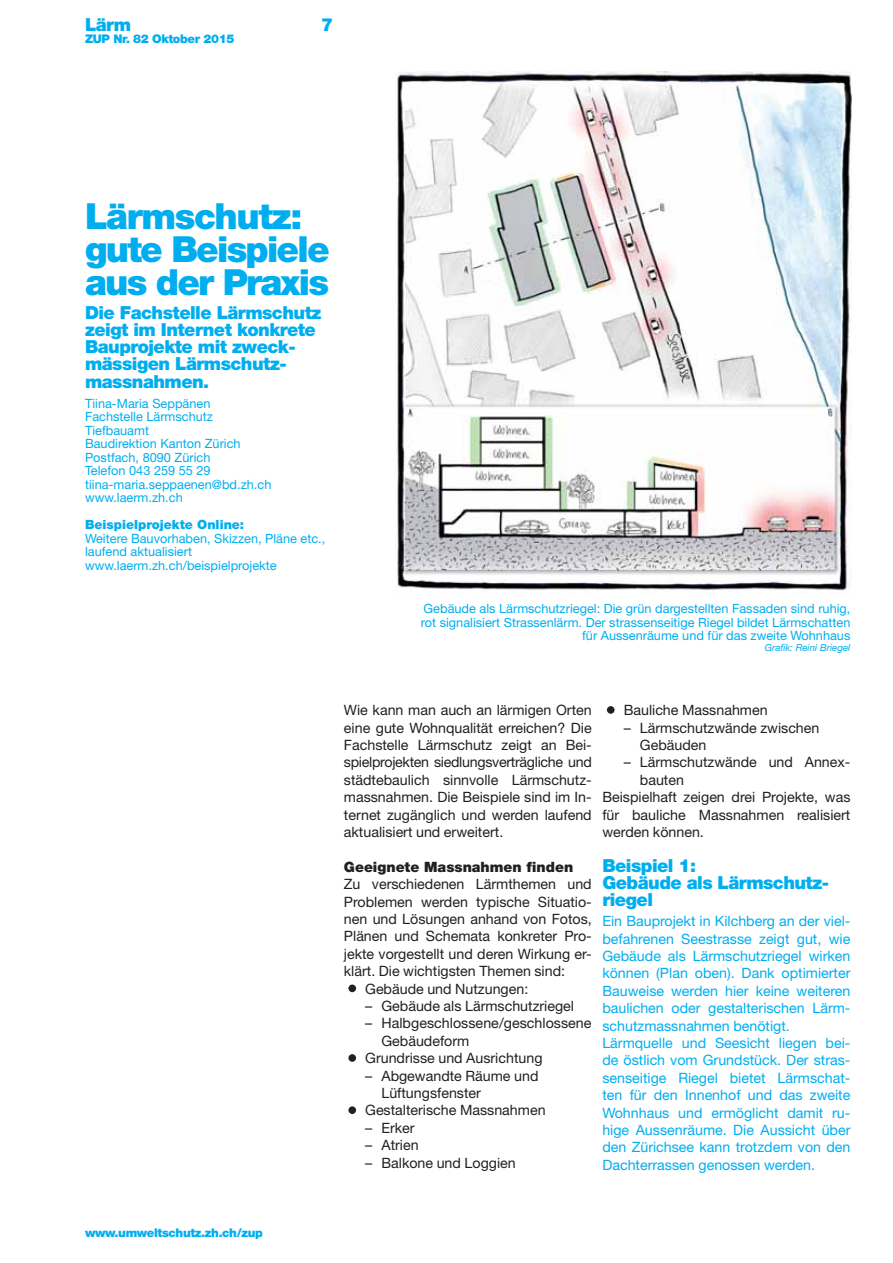
<style>
.page{position:relative;width:893px;height:1263px;background:#fff}
.page>*{position:absolute;margin:0;border:0;box-sizing:border-box;transform-origin:0 0}
.t1{font:60px "Helvetica Neue LT Std";color:#231f20}
.t2{font:900 36px/33px "Helvetica Neue LT Std";letter-spacing:-.05em;color:#00aeef}
.t3{font:900 18px/17.2px "Helvetica Neue LT Std";letter-spacing:-.03em;color:#00aeef}
.t4{font:14.25px/17.4px "Helvetica Neue LT Std";color:#231f20}
.t5{font:14.25px/17.4px "Helvetica Neue LT Std";color:#00aeef}
.t6{font:900 14.25px "Helvetica Neue LT Std";color:#231f20}
.t7{font:12.75px/13.5px "Helvetica Neue LT Std";color:#00aeef}
.t8{font:900 12.75px "Helvetica Neue LT Std";color:#00aeef}
.t9{font:900 12px "Helvetica Neue LT Std";letter-spacing:-.03em;color:#00aeef}
.t10{font:italic 9.75px "Helvetica Neue LT Std";color:#00aeef}
</style>
<div class="page">
<img style="left:396px;top:71px;width:455px;height:520px">
<p class="t3" style="left:85px;top:18px;width:48px">Lärm</p>
<p class="t3" style="left:321px;top:18px;width:14px">7</p>
<p class="t9" style="left:85px;top:35px;width:151px">ZUP Nr. 82 Oktober 2015</p>
<h2 class="t2" style="left:85px;top:204px;width:246px">Lärmschutz: gute Beispiele aus der Praxis</h2>
<p class="t3" style="left:85px;top:306px;width:238px">Die Fachstelle Lärmschutz zeigt im Internet konkrete<br>Bauprojekte mit zweck&shy;mässigen Lärmschutz&shy;massnahmen.</p>
<p class="t7" style="left:85px;top:398px;width:188px">Tiina-Maria Seppänen<br>Fachstelle Lärmschutz<br>Tiefbauamt<br>Baudirektion Kanton Zürich<br>Postfach, 8090 Zürich<br>Telefon 043 259 55 29 tiina-maria.seppaenen@bd.zh.ch www.laerm.zh.ch</p>
<p class="t8" style="left:85px;top:520px;width:161px">Beispielprojekte Online:</p>
<p class="t7" style="left:85px;top:533px;width:242px">Weitere Bauvorhaben, Skizzen, Pläne etc., laufend aktualisiert www.laerm.zh.ch/beispielprojekte</p>
<p class="t7" style="left:421px;top:603px;width:431px;text-align:right">Gebäude als Lärmschutzriegel: Die grün dargestellten Fassaden sind ruhig, rot signalisiert Strassenlärm. Der strassenseitige Riegel bildet Lärmschatten für Aussenräume und für das zweite Wohnhaus</p>
<p class="t10" style="left:765px;top:642px;width:87px">Grafik: Reini Briegel</p>
<p class="t4" style="left:344px;top:703px;width:249px;text-align:justify">Wie kann man auch an lärmigen Orten eine gute Wohnqualität erreichen? Die Fachstelle Lärmschutz zeigt an Bei&shy;spielprojekten siedlungsverträgliche und städtebaulich sinnvolle Lärmschutz&shy;massnahmen. Die Beispiele sind im In&shy;ternet zugänglich und werden laufend aktualisiert und erweitert.</p>
<p class="t6" style="left:344px;top:861px;width:231px">Geeignete Massnahmen finden</p>
<p class="t4" style="left:344px;top:877px;width:249px;text-align:justify">Zu verschiedenen Lärmthemen und Problemen werden typische Situatio&shy;nen und Lösungen anhand von Fotos, Plänen und Schemata konkreter Pro&shy;jekte vorgestellt und deren Wirkung er&shy;klärt. Die wichtigsten Themen sind:</p>
<h1 class="t1" style="left:344px;top:964px;width:18px">·</h1>
<p class="t4" style="left:365px;top:981px;width:165px">Gebäude und Nutzungen:</p>
<p class="t4" style="left:365px;top:999px;width:210px">– Gebäude als Lärmschutzriegel</p>
<p class="t4" style="left:381px;top:1016px;width:212px;text-indent:-16px">– Halbgeschlossene/geschlossene<br>Gebäudeform</p>
<h1 class="t1" style="left:344px;top:1034px;width:18px">·</h1>
<p class="t4" style="left:365px;top:1051px;width:179px">Grundrisse und Ausrichtung</p>
<p class="t4" style="left:381px;top:1068px;width:159px;text-indent:-16px">– Abgewandte Räume und<br>Lüftungsfenster</p>
<h1 class="t1" style="left:344px;top:1086px;width:18px">·</h1>
<p class="t4" style="left:365px;top:1103px;width:182px">Gestalterische Massnahmen</p>
<p class="t4" style="left:365px;top:1121px;width:51px">– Erker</p>
<p class="t4" style="left:365px;top:1138px;width:55px">– Atrien</p>
<p class="t4" style="left:365px;top:1155px;width:152px">– Balkone und Loggien</p>
<h1 class="t1" style="left:602px;top:686px;width:18px">·</h1>
<p class="t4" style="left:624px;top:703px;width:145px">Bauliche Massnahmen</p>
<p class="t4" style="left:640px;top:720px;width:181px;text-indent:-16px">– Lärmschutzwände zwischen<br>Gebäuden</p>
<p class="t4" style="left:624px;top:755px;width:228px">– Lärmschutzwände und Annex-</p>
<p class="t4" style="left:640px;top:773px;width:46px">bauten</p>
<p class="t4" style="left:602px;top:790px;width:250px">Beispielhaft zeigen drei Projekte, was</p>
<p class="t4" style="left:602px;top:807px;width:250px">für bauliche Massnahmen realisiert</p>
<p class="t4" style="left:602px;top:825px;width:103px">werden können.</p>
<p class="t3" style="left:602px;top:859px;width:228px">Beispiel 1:<br>Gebäude als Lärmschutz&shy;riegel</p>
<p class="t5" style="left:602px;top:914px;width:250px">Ein Bauprojekt in Kilchberg an der viel&shy;befahrenen Seestrasse zeigt gut, wie Gebäude als Lärmschutzriegel wirken können (Plan oben). Dank optimierter Bauweise werden hier keine weiteren baulichen oder gestalterischen Lärm&shy;schutzmassnahmen benötigt.<br>Lärmquelle und Seesicht liegen bei&shy;de östlich vom Grundstück. Der stras&shy;senseitige Riegel bietet Lärmschat&shy;ten für den Innenhof und das zweite Wohnhaus und ermöglicht damit ru&shy;hige Aussenräume. Die Aussicht über den Zürichsee kann trotzdem von den Dachterrassen genossen werden.</p>
<p class="t9" style="left:85px;top:1228px;width:179px">www.umweltschutz.zh.ch/zup</p>
</div>
